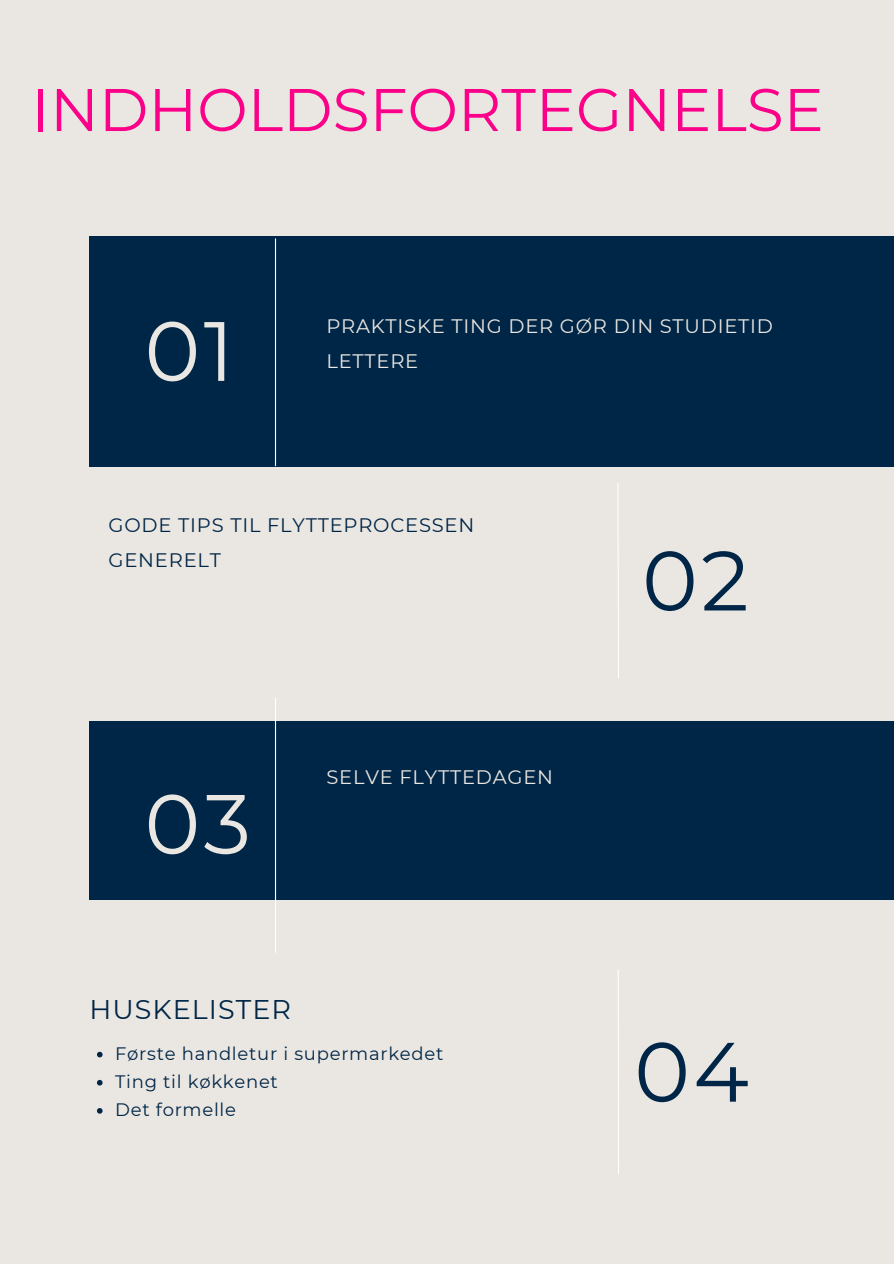
<style>
.page{position:relative;width:894px;height:1264px;background:#fff}
.page>*{position:absolute;margin:0;border:0;box-sizing:border-box;transform-origin:0 0}
.t1{font:84px "Montserrat";color:#eae6e1}
.t2{font:84px "Montserrat";color:#002647}
.t3{font:60px "Montserrat";color:#fb0089}
.t4{font:27px "Montserrat";letter-spacing:.04em;color:#002647}
.t5{font:19.5px/34.8px "Montserrat";letter-spacing:.04em;color:#eae6e1}
.t6{font:19.5px/34.8px "Montserrat";letter-spacing:.04em;color:#002647}
.t7{font:18px "Montserrat";letter-spacing:.04em;color:#002647}
</style>
<div class="page">
<div style="left:0;top:0;width:893px;height:1263px;background:#eae6e1"></div>
<div style="left:89px;top:236px;width:804px;height:230px;background:#002647"></div>
<div style="left:89px;top:720px;width:804px;height:179px;background:#002647"></div>
<hr style="left:275px;top:697px;width:1px;height:255px;background:#fff">
<svg style="left:97px;top:1051px;width:5px;height:6px"></svg>
<svg style="left:97px;top:1079px;width:5px;height:6px"></svg>
<svg style="left:97px;top:1108px;width:5px;height:5px"></svg>
<hr style="left:275px;top:238px;width:1px;height:228px;background:#fff">
<svg style="left:617px;top:483px;width:2px;height:195px"></svg>
<hr style="left:617px;top:969px;width:2px;height:205px;background:#fff">
<p class="t3" style="left:32px;top:73px;width:793px">INDHOLDSFORTEGNELSE</p>
<p class="t1" style="left:144px;top:299px;width:91px">01</p>
<p class="t5" style="left:326px;top:308px;width:448px">PRAKTISKE TING DER GØR DIN STUDIETID<br>LETTERE</p>
<h2 class="t6" style="left:109px;top:507px;width:367px">GODE TIPS TIL FLYTTEPROCESSEN<br>GENERELT</h2>
<h1 class="t1" style="left:144px;top:772px;width:108px">03</h1>
<p class="t5" style="left:326px;top:759px;width:228px">SELVE FLYTTEDAGEN</p>
<h3 class="t4" style="left:89px;top:993px;width:203px">HUSKELISTER</h3>
<p class="t7" style="left:115px;top:1042px;width:329px">Første handletur i supermarkedet</p>
<h3 class="t7" style="left:115px;top:1070px;width:164px">Ting til køkkenet</h3>
<h3 class="t7" style="left:115px;top:1098px;width:122px">Det formelle</h3>
<p class="t2" style="left:642px;top:529px;width:108px">02</p>
<p class="t2" style="left:634px;top:1020px;width:116px">04</p>
</div>
